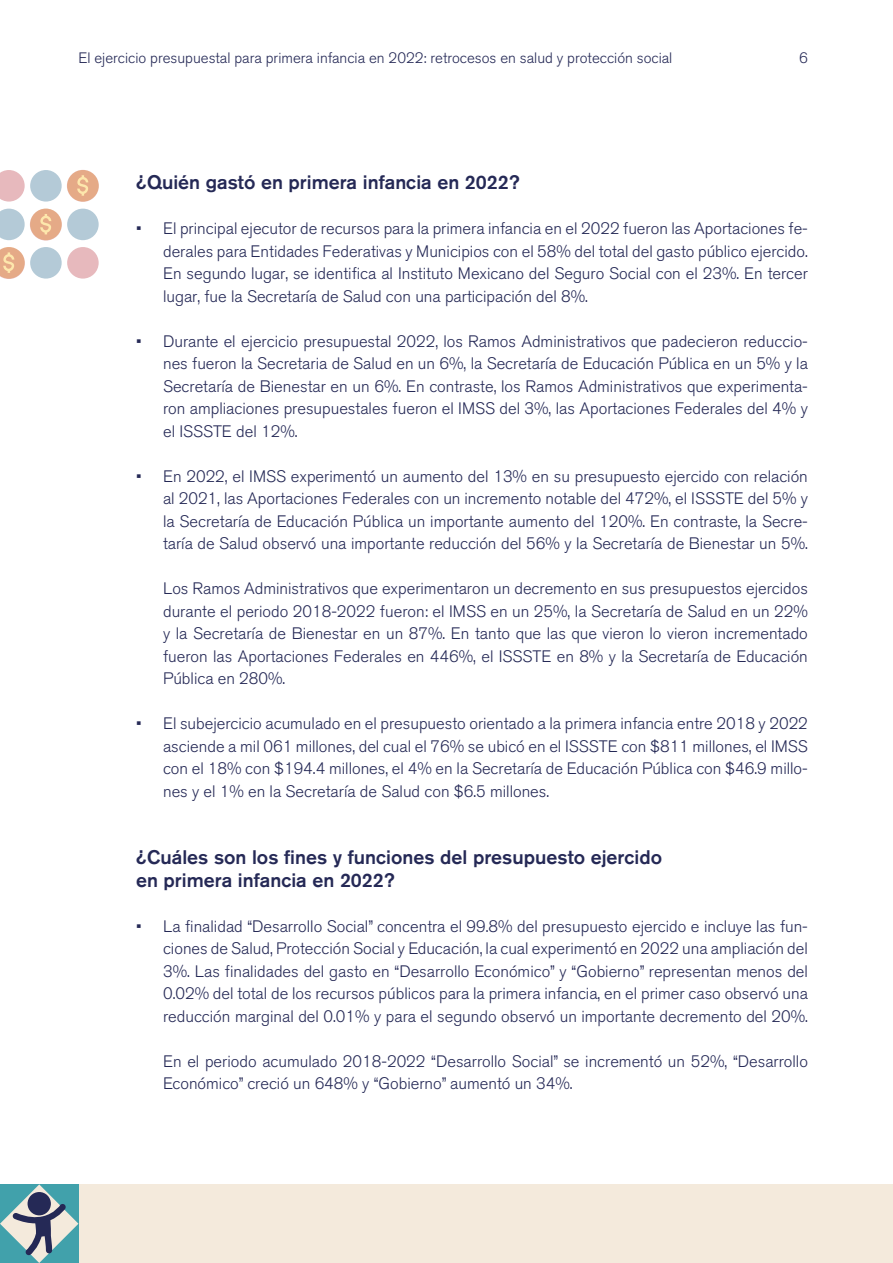
<style>
.page{position:relative;width:893px;height:1263px;background:#fff}
.page>*{position:absolute;margin:0;border:0;box-sizing:border-box;transform-origin:0 0}
.Cuerpo_de_texto{font:500 19.5px "Akzidenz Grotesk BQ";color:#252956}
.t1{font:300 16.5px/22.5px "Akzidenz Grotesk BQ";color:#252956;text-align:justify}
.t2{font:300 15px "Akzidenz Grotesk BQ";color:#252956}
</style>
<div class="page">
<div style="left:0;top:1184px;width:893px;height:79px;background:#f4eadc"></div>
<svg style="left:0;top:1184px;width:78px;height:79px"></svg>
<div style="left:28px;top:1192px;width:23px;height:23px;background:#252956;border-radius:50%"></div>
<svg style="left:0;top:170px;width:25px;height:32px"></svg>
<div style="left:30px;top:170px;width:32px;height:32px;background:#b4cad7;border-radius:50%"></div>
<div style="left:67px;top:209px;width:32px;height:31px;background:#b4cad7;border-radius:50%"></div>
<div style="left:30px;top:247px;width:32px;height:32px;background:#b4cad7;border-radius:50%"></div>
<div style="left:67px;top:247px;width:32px;height:32px;background:#e7b9bd;border-radius:50%"></div>
<svg style="left:67px;top:170px;width:32px;height:32px"></svg>
<svg style="left:0;top:209px;width:62px;height:32px"></svg>
<svg style="left:0;top:247px;width:25px;height:32px"></svg>
<p class="t2" style="left:78px;top:50px;width:595px">El ejercicio presupuestal para primera infancia en 2022: retrocesos en salud y protección social</p>
<p class="t2" style="left:799px;top:49px;width:10px">6</p>
<p class="Cuerpo_de_texto" style="left:136px;top:170px;width:385px">¿Quién gastó en primera infancia en 2022?</p>
<p class="t1" style="left:163px;top:217px;width:646px;text-indent:-27px">• El principal ejecutor de recursos para la primera infancia en el 2022 fueron las Aportaciones fe&shy;derales para Entidades Federativas y Municipios con el 58% del total del gasto público ejercido.<br>En segundo lugar, se identifica al Instituto Mexicano del Seguro Social con el 23%. En tercer lugar, fue la Secretaría de Salud con una participación del 8%.</p>
<p class="t1" style="left:163px;top:330px;width:646px;text-indent:-27px">• Durante el ejercicio presupuestal 2022, los Ramos Administrativos que padecieron reduccio&shy;nes fueron la Secretaria de Salud en un 6%, la Secretaría de Educación Pública en un 5% y la Secretaría de Bienestar en un 6%. En contraste, los Ramos Administrativos que experimenta&shy;ron ampliaciones presupuestales fueron el IMSS del 3%, las Aportaciones Federales del 4% y el ISSSTE del 12%.</p>
<p class="t1" style="left:163px;top:465px;width:646px;text-indent:-27px">• En 2022, el IMSS experimentó un aumento del 13% en su presupuesto ejercido con relación al 2021, las Aportaciones Federales con un incremento notable del 472%, el ISSSTE del 5% y la Secretaría de Educación Pública un importante aumento del 120%. En contraste, la Secre&shy;taría de Salud observó una importante reducción del 56% y la Secretaría de Bienestar un 5%.</p>
<p class="t1" style="left:163px;top:577px;width:646px">Los Ramos Administrativos que experimentaron un decremento en sus presupuestos ejercidos durante el periodo 2018-2022 fueron: el IMSS en un 25%, la Secretaría de Salud en un 22% y la Secretaría de Bienestar en un 87%. En tanto que las que vieron lo vieron incrementado fueron las Aportaciones Federales en 446%, el ISSSTE en 8% y la Secretaría de Educación Pública en 280%.</p>
<p class="t1" style="left:163px;top:712px;width:646px;text-indent:-27px">• El subejercicio acumulado en el presupuesto orientado a la primera infancia entre 2018 y 2022 asciende a mil 061 millones, del cual el 76% se ubicó en el ISSSTE con $811 millones, el IMSS con el 18% con $194.4 millones, el 4% en la Secretaría de Educación Pública con $46.9 millo&shy;nes y el 1% en la Secretaría de Salud con $6.5 millones.</p>
<p class="Cuerpo_de_texto" style="left:136px;top:845px;width:528px">¿Cuáles son los fines y funciones del presupuesto ejercido</p>
<p class="Cuerpo_de_texto" style="left:136px;top:868px;width:260px">en primera infancia en 2022?</p>
<p class="t1" style="left:163px;top:915px;width:646px;text-indent:-27px">• La finalidad “Desarrollo Social” concentra el 99.8% del presupuesto ejercido e incluye las fun&shy;ciones de Salud, Protección Social y Educación, la cual experimentó en 2022 una ampliación del 3%. Las finalidades del gasto en “Desarrollo Económico” y “Gobierno” representan menos del 0.02% del total de los recursos públicos para la primera infancia, en el primer caso observó una reducción marginal del 0.01% y para el segundo observó un importante decremento del 20%.</p>
<p class="t1" style="left:163px;top:1050px;width:646px">En el periodo acumulado 2018-2022 “Desarrollo Social” se incrementó un 52%, “Desarrollo<br>Económico” creció un 648% y “Gobierno” aumentó un 34%.</p>
</div>
